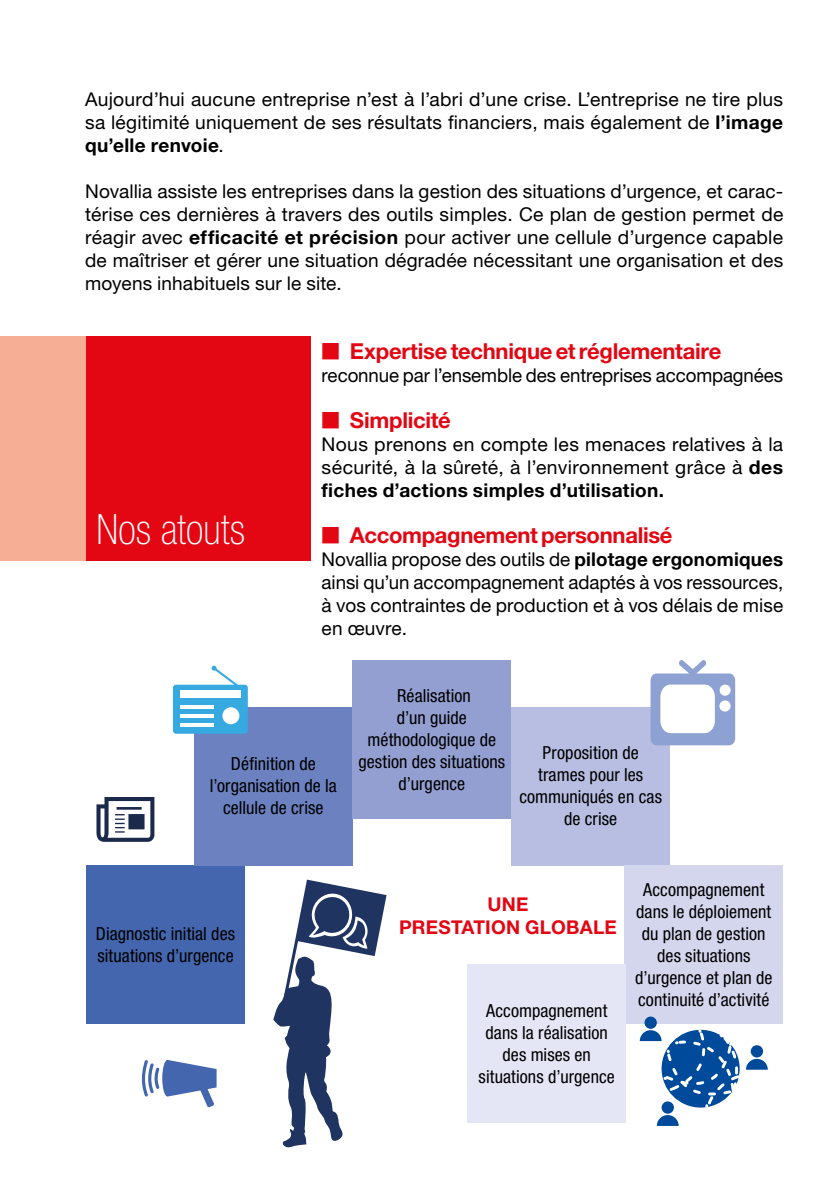
<style>
.page{position:relative;width:840px;height:1191px;background:#fff}
.page>*{position:absolute;margin:0;border:0;box-sizing:border-box;transform-origin:0 0}
.t1{font:100 condensed 42px "Helvetica Neue LT Std";color:#fff}
.t2{font:700 22px "Helvetica Neue LT Std";letter-spacing:-.015em;color:#e30613}
.t3{font:19px/23px "Helvetica Neue LT Std";letter-spacing:.01em;color:#000;text-align:justify}
.t4{font:700 19px/23px "Helvetica Neue LT Std";letter-spacing:.01em;color:#e30613;text-align:center}
.t5{font:condensed 18px/22px "Helvetica Neue LT Std";letter-spacing:.005em;color:#000;text-align:center}
.s1{font-weight:700}
.s2{font-family:"Meta OT"}
</style>
<div class="page">
<div style="left:85px;top:336px;width:225px;height:224px;background:#e30613"></div>
<div style="left:0;top:336px;width:85px;height:224px;background:#f6af95"></div>
<div style="left:86px;top:865px;width:159px;height:158px;background:#4466ae"></div>
<div style="left:194px;top:706px;width:158px;height:159px;background:#6c81c0"></div>
<div style="left:352px;top:660px;width:159px;height:159px;background:#939fd1"></div>
<div style="left:511px;top:706px;width:158px;height:159px;background:#b8bee1"></div>
<div style="left:624px;top:865px;width:158px;height:158px;background:#d3d6ed"></div>
<div style="left:467px;top:964px;width:159px;height:159px;background:#e4e6f5"></div>
<svg style="left:273px;top:879px;width:113px;height:269px"></svg>
<svg style="left:142px;top:1060px;width:74px;height:47px"></svg>
<svg style="left:650px;top:660px;width:84px;height:85px"></svg>
<div style="left:173px;top:684px;width:75px;height:49px;background:#36a9e1;border-radius:3px"></div>
<div style="left:180px;top:690px;width:60px;height:8px;background:#fff"></div>
<hr style="left:180px;top:705px;width:33px;height:4px;background:#fff">
<hr style="left:180px;top:714px;width:33px;height:4px;background:#fff">
<hr style="left:180px;top:723px;width:33px;height:3px;background:#fff">
<div style="left:222px;top:707px;width:17px;height:17px;background:#fff;border-radius:50%"></div>
<svg style="left:211px;top:665px;width:28px;height:20px"></svg>
<svg style="left:639px;top:1027px;width:128px;height:82px"></svg>
<div style="left:644px;top:1016px;width:12px;height:12px;background:#004a9b;border-radius:50%"></div>
<svg style="left:656px;top:1115px;width:22px;height:11px"></svg>
<div style="left:661px;top:1101px;width:12px;height:12px;background:#004a9b;border-radius:50%"></div>
<svg style="left:96px;top:797px;width:58px;height:45px"></svg>
<p class="t3" style="left:85px;top:87px;width:699px">Aujourd’hui aucune entreprise n’est à l’abri d’une crise. L’entreprise ne tire plus sa légitimité uniquement de ses résultats financiers, mais également de <span class="s1">l’image qu’elle renvoie</span>.</p>
<p class="t3" style="left:85px;top:179px;width:699px">Novallia assiste les entreprises dans la gestion des situations d’urgence, et carac&shy;térise ces dernières à travers des outils simples. Ce plan de gestion permet de réagir avec <span class="s1">efficacité et précision</span> pour activer une cellule d’urgence capable de maîtriser et gérer une situation dégradée nécessitant une organisation et des moyens inhabituels sur le site.</p>
<h1 class="t1" style="left:96px;top:505px;width:150px">Nos atouts</h1>
<p class="t2" style="left:321px;top:337px;width:401px"><span class="s2">■</span> Expertise technique et réglementaire</p>
<p class="t3" style="left:321px;top:363px;width:463px">reconnue par l’ensemble des entreprises accompagnées</p>
<p class="t2" style="left:321px;top:406px;width:130px"><span class="s2">■</span> Simplicité</p>
<p class="t3" style="left:321px;top:432px;width:463px">Nous prenons en compte les menaces relatives à la sécurité, à la sûreté, à l’environnement grâce à <span class="s1">des fiches d’actions simples d’utilisation.</span></p>
<p class="t2" style="left:321px;top:521px;width:352px"><span class="s2">■</span> Accompagnement personnalisé</p>
<p class="t3" style="left:321px;top:547px;width:463px">Novallia propose des outils de <span class="s1">pilotage ergonomiques </span>ainsi qu’un accompagnement adaptés à vos ressources, à vos contraintes de production et à vos délais de mise en œuvre.</p>
<p class="t5" style="left:210px;top:753px;width:128px">Définition de l’organisation de la cellule de crise</p>
<p class="t5" style="left:358px;top:684px;width:148px">Réalisation<br>d’un guide méthodologique de gestion des situations d’urgence</p>
<p class="t5" style="left:519px;top:742px;width:144px">Proposition de trames pour les communiqués en cas de crise</p>
<p class="t5" style="left:96px;top:922px;width:141px;text-align:left">Diagnostic initial des situations d’urgence</p>
<p class="t4" style="left:399px;top:892px;width:219px">UNE<br>PRESTATION GLOBALE</p>
<p class="t5" style="left:478px;top:999px;width:138px">Accompagnement dans la réalisation des mises en situations d’urgence</p>
<p class="t5" style="left:634px;top:878px;width:139px">Accompagnement dans le déploiement du plan de gestion des situations d’urgence et plan de continuité d’activité</p>
</div>
